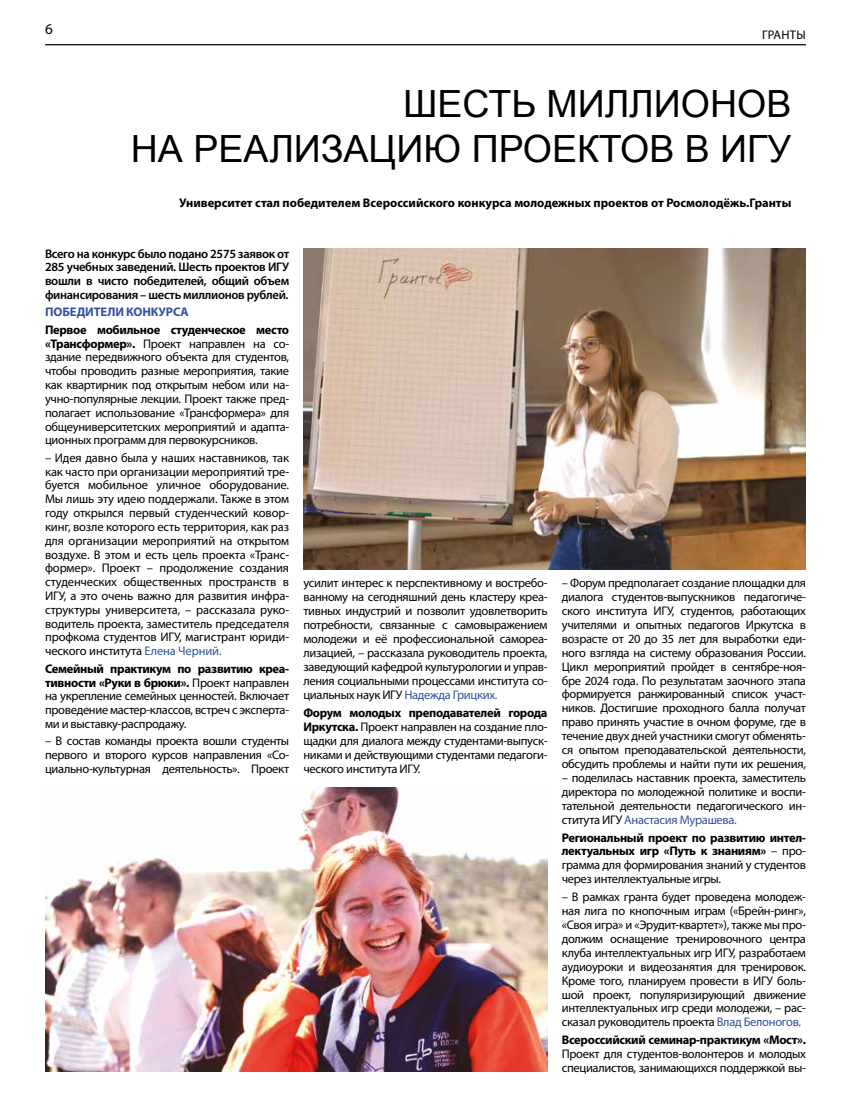
<style>
.page{position:relative;width:851px;height:1117px;background:#fff}
.page>*{position:absolute;margin:0;border:0;box-sizing:border-box;transform-origin:0 0}
.t1{font:37.5px/45px "Arial";color:#000;text-align:right}
.t2{font:15px "Myriad Pro";color:#000}
.t3{font:12.5px/14px "Myriad Pro";letter-spacing:-.025em;color:#000;text-align:justify}
.t4{font:600 12.5px/13.9px "Myriad Pro";letter-spacing:-.025em;color:#000;text-align:justify}
.t5{font:700 12.5px "Myriad Pro";letter-spacing:-.005em;color:#000}
.t6{font:700 12.5px "Myriad Pro";letter-spacing:-.025em;color:#000}
.t7{font:700 12.5px "Myriad Pro";letter-spacing:-.005em;color:#33519f}
.s1{font-weight:700}
.s2{color:#33519f}
</style>
<div class="page">
<hr style="left:45px;top:44px;width:760px;height:1px;background:#000">
<img style="left:303px;top:248px;width:502px;height:321px">
<img style="left:45px;top:787px;width:502px;height:284px">
<p class="t2" style="left:45px;top:20px;width:9px">6</p>
<p class="t3" style="left:762px;top:27px;width:45px">ГРАНТЫ</p>
<h1 class="t1" style="left:131px;top:82px;width:662px">ШЕСТЬ МИЛЛИОНОВ<br>НА РЕАЛИЗАЦИЮ ПРОЕКТОВ В ИГУ</h1>
<p class="t5" style="left:179px;top:194px;width:613px">Университет стал победителем Всероссийского конкурса молодежных проектов от Росмолодёжь.Гранты</p>
<p class="t4" style="left:45px;top:246px;width:246px">Всего на конкурс было подано 2575 заявок от 285 учебных заведений. Шесть проектов ИГУ вошли в чисто победителей, общий объем финансирования – шесть миллионов рублей.</p>
<p class="t7" style="left:45px;top:304px;width:145px">ПОБЕДИТЕЛИ КОНКУРСА</p>
<p class="t3" style="left:45px;top:322px;width:246px"><span class="s1">Первое мобильное студенческое место «Трансформер».</span> Проект направлен на со&shy;здание передвижного объекта для студентов, чтобы проводить разные мероприятия, такие как квартирник под открытым небом или на&shy;учно-популярные лекции. Проект также пред&shy;полагает использование «Трансформера» для общеуниверситетских мероприятий и адапта&shy;ционных программ для первокурсников.</p>
<p class="t3" style="left:45px;top:450px;width:246px">– Идея давно была у наших наставников, так как часто при организации мероприятий тре&shy;буется мобильное уличное оборудование.<br>Мы лишь эту идею поддержали. Также в этом году открылся первый студенческий ковор&shy;кинг, возле которого есть территория, как раз для организации мероприятий на открытом воздухе. В этом и есть цель проекта «Транс&shy;формер». Проект – продолжение создания студенческих общественных пространств в ИГУ, а это очень важно для развития инфра&shy;структуры университета, – рассказала руко&shy;водитель проекта, заместитель председателя профкома студентов ИГУ, магистрант юриди&shy;ческого института <span class="s2">Елена Черний.</span></p>
<p class="t3" style="left:45px;top:661px;width:246px"><span class="s1">Семейный практикум по развитию креа&shy;тивности «Руки в брюки».</span> Проект направлен на укрепление семейных ценностей. Включает проведение мастер-классов, встреч с эксперта&shy;ми и выставку-распродажу.</p>
<p class="t3" style="left:45px;top:734px;width:246px">– В состав команды проекта вошли студенты первого и второго курсов направления «Со&shy;циально-культурная деятельность». Проект</p>
<p class="t3" style="left:303px;top:575px;width:246px">усилит интерес к перспективному и востребо&shy;ванному на сегодняшний день кластеру креа&shy;тивных индустрий и позволит удовлетворить потребности, связанные с самовыражением молодежи и её профессиональной самореа&shy;лизацией, – рассказала руководитель проекта, заведующий кафедрой культурологии и управ&shy;ления социальными процессами института со&shy;циальных наук ИГУ <span class="s2">Надежда Грицких.</span></p>
<p class="t3" style="left:303px;top:705px;width:246px"><span class="s1">Форум молодых преподавателей города Иркутска.</span> Проект направлен на создание пло&shy;щадки для диалога между студентами-выпуск&shy;никами и действующими студентами педагоги&shy;ческого института ИГУ.</p>
<p class="t3" style="left:561px;top:575px;width:246px">– Форум предполагает создание площадки для диалога студентов-выпускников педагогиче&shy;ского института ИГУ, студентов, работающих учителями и опытных педагогов Иркутска в возрасте от 20 до 35 лет для выработки еди&shy;ного взгляда на систему образования России.<br>Цикл мероприятий пройдет в сентябре-ноя&shy;бре 2024 года. По результатам заочного этапа формируется ранжированный список участ&shy;ников. Достигшие проходного балла получат право принять участие в очном форуме, где в течение двух дней участники смогут обменять&shy;ся опытом преподавательской деятельности, обсудить проблемы и найти пути их решения,</p>
<p class="t3" style="left:561px;top:770px;width:246px">– поделилась наставник проекта, заместитель директора по молодежной политике и воспи&shy;тательной деятельности педагогического ин&shy;ститута ИГУ <span class="s2">Анастасия Мурашева.</span></p>
<p class="t3" style="left:561px;top:829px;width:246px"><span class="s1">Региональный проект по развитию интел&shy;лектуальных игр «Путь к знаниям»</span> – про&shy;грамма для формирования знаний у студентов через интеллектуальные игры.</p>
<p class="t3" style="left:561px;top:889px;width:246px">– В рамках гранта будет проведена молодеж&shy;ная лига по кнопочным играм («Брейн-ринг», «Своя игра» и «Эрудит-квартет»), также мы про&shy;должим оснащение тренировочного центра клуба интеллектуальных игр ИГУ, разработаем аудиоуроки и видеозанятия для тренировок.<br>Кроме того, планируем провести в ИГУ боль&shy;шой проект, популяризирующий движение интеллектуальных игр среди молодежи, – рас&shy;сказал руководитель проекта <span class="s2">Влад Белоногов.</span></p>
<p class="t6" style="left:561px;top:1031px;width:246px">Всероссийский семинар-практикум «Мост».</p>
<p class="t3" style="left:561px;top:1046px;width:246px">Проект для студентов-волонтеров и молодых специалистов, занимающихся поддержкой вы-</p>
</div>
